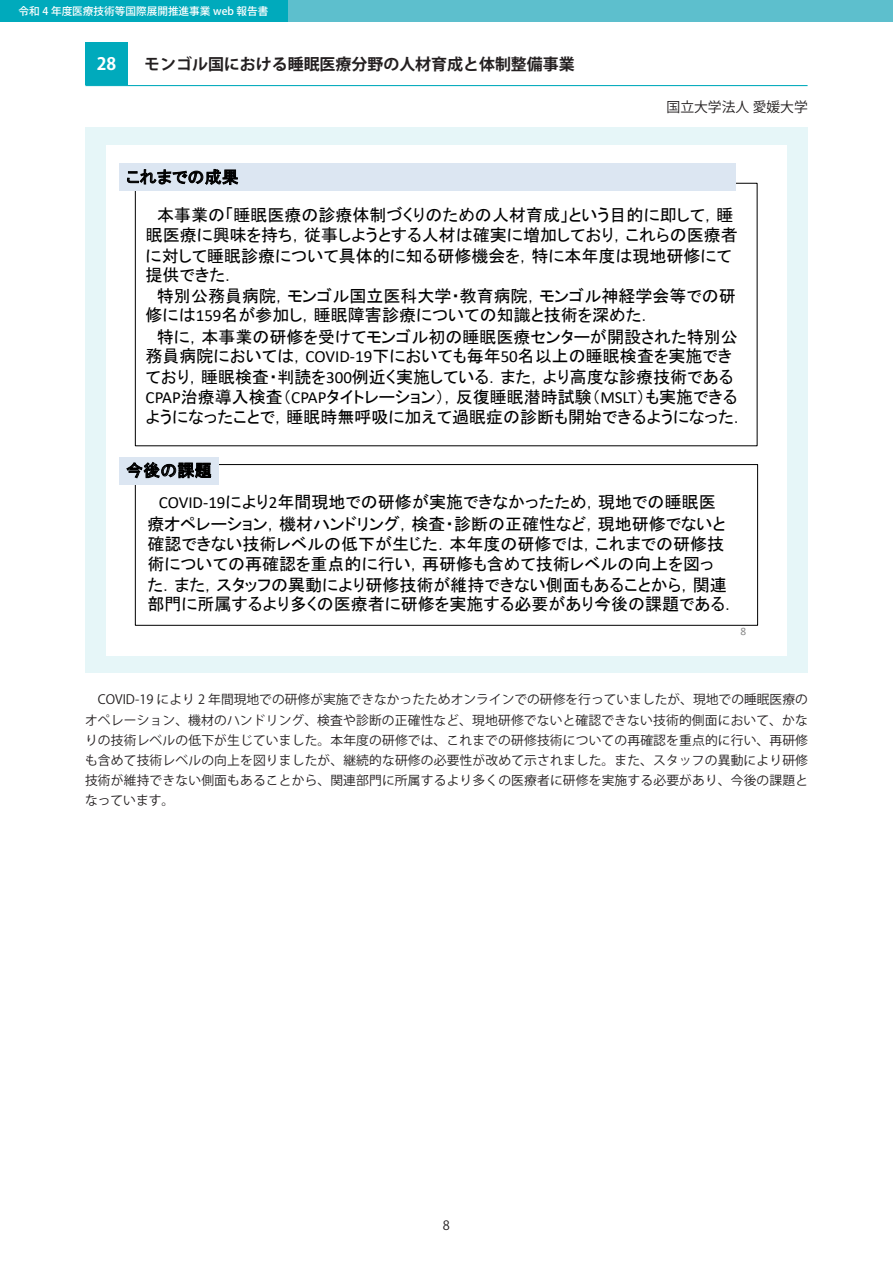
<style>
.page{position:relative;width:893px;height:1263px;background:#fff}
.page>*{position:absolute;margin:0;border:0;box-sizing:border-box;transform-origin:0 0}
.t1{font:16.95px/20.9px "MS P Gothic";color:#000}
.t2{font:700 16.95px "Koz Go Pr 6 N";color:#fff}
.t3{font:16.65px "MS P Gothic";letter-spacing:.005em;color:#000}
.t4{font:700 15.9px "Koz Go Pr 6 N";color:#231f20}
.t5{font:13.8px "Koz Go Pr 6 N";color:#231f20}
.t6{font:12.75px/20.2px "Koz Go Pr 6 N";letter-spacing:.015em;color:#231f20;text-align:justify}
.t7{font:11.4px "Calibri";color:#898989}
.t8{font:500 10.65px "Koz Go Pr 6 N";color:#fff}
.s1{font-family:"Calibri"}
</style>
<div class="page">
<div style="left:0;top:0;width:893px;height:21px;background:#5dbfcd"></div>
<div style="left:86px;top:128px;width:722px;height:545px;background:#e6f6f8"></div>
<div style="left:0;top:0;width:287px;height:21px;background:#00aabc"></div>
<hr style="left:85px;top:85px;width:723px;height:1px;background:#00aabc">
<div style="left:85px;top:43px;width:43px;height:42px;background:#00aabc"></div>
<div style="left:107px;top:145px;width:680px;height:510px;background:#fff"></div>
<div style="left:135px;top:464px;width:623px;height:162px;border:1px solid #000"></div>
<div style="left:119px;top:457px;width:100px;height:27px;background:#dce6f2"></div>
<div style="left:119px;top:164px;width:617px;height:27px;background:#dce6f2"></div>
<p class="t8" style="left:19px;top:5px;width:251px">令和 4 年度医療技術等国際展開推進事業 web 報告書</p>
<p class="t2" style="left:97px;top:54px;width:21px">28</p>
<p class="t4" style="left:144px;top:56px;width:432px">モンゴル国における睡眠医療分野の人材育成と体制整備事業</p>
<p class="t5" style="left:666px;top:99px;width:143px">国立大学法人 愛媛大学</p>
<p class="t3" style="left:126px;top:169px;width:114px">これまでの成果</p>
<p class="t1" style="left:146px;top:205px;width:594px;line-height:20.2px;text-align:center">本事業の「睡眠医療の診療体制づくりのための人材育成」という目的に即して，睡眠医療に興味を持ち，従事しようとする人材は確実に増加しており，これらの医療者に対して睡眠診療について具体的に知る研修機会を，特に本年度は現地研修にて</p>
<p class="t1" style="left:157px;top:263px;width:580px;line-height:21.8px;text-indent:-11px">提供できた．<br>特別公務員病院，モンゴル国立医科大学・教育病院，モンゴル神経学会等での研</p>
<p class="t1" style="left:157px;top:304px;width:582px;line-height:21.6px;text-indent:-11px">修には<span class="s1">159</span>名が参加し，睡眠障害診療についての知識と技術を深めた．<br>特に，本事業の研修を受けてモンゴル初の睡眠医療センターが開設された特別公</p>
<p class="t1" style="left:146px;top:346px;width:601px">務員病院においては，<span class="s1">COVID-19</span>下においても毎年<span class="s1">50</span>名以上の睡眠検査を実施できており，睡眠検査・判読を<span class="s1">300</span>例近く実施している．また，より高度な診療技術である<span class="s1">CPAP</span>治療導入検査（<span class="s1">CPAP</span>タイトレーション），反復睡眠潜時試験（<span class="s1">MSLT</span>）も実施できるようになったことで，睡眠時無呼吸に加えて過眠症の診断も開始できるようになった．</p>
<p class="t3" style="left:126px;top:462px;width:87px">今後の課題</p>
<p class="t1" style="left:147px;top:491px;width:581px;text-indent:11px"><span class="s1">COVID-19</span>により<span class="s1">2</span>年間現地での研修が実施できなかったため，現地での睡眠医療オペレーション，機材ハンドリング，検査・診断の正確性など，現地研修でないと確認できない技術レベルの低下が生じた．本年度の研修では，これまでの研修技術についての再確認を重点的に行い，再研修も含めて技術レベルの向上を図った．また，スタッフの異動により研修技術が維持できない側面もあることから，関連</p>
<p class="t1" style="left:147px;top:593px;width:591px">部門に所属するより多くの医療者に研修を実施する必要があり今後の課題である．</p>
<p class="t7" style="left:740px;top:623px;width:7px">8</p>
<p class="t6" style="left:85px;top:690px;width:725px">　COVID-19 により 2 年間現地での研修が実施できなかったためオンラインでの研修を行っていましたが、現地での睡眠医療のオペレーション、機材のハンドリング、検査や診断の正確性など、現地研修でないと確認できない技術的側面において、かなりの技術レベルの低下が生じていました。本年度の研修では、これまでの研修技術についての再確認を重点的に行い、再研修も含めて技術レベルの向上を図りましたが、継続的な研修の必要性が改めて示されました。また、スタッフの異動により研修技術が維持できない側面もあることから、関連部門に所属するより多くの医療者に研修を実施する必要があり、今後の課題となっています。</p>
<p class="t6" style="left:443px;top:1215px;width:9px">8</p>
</div>
